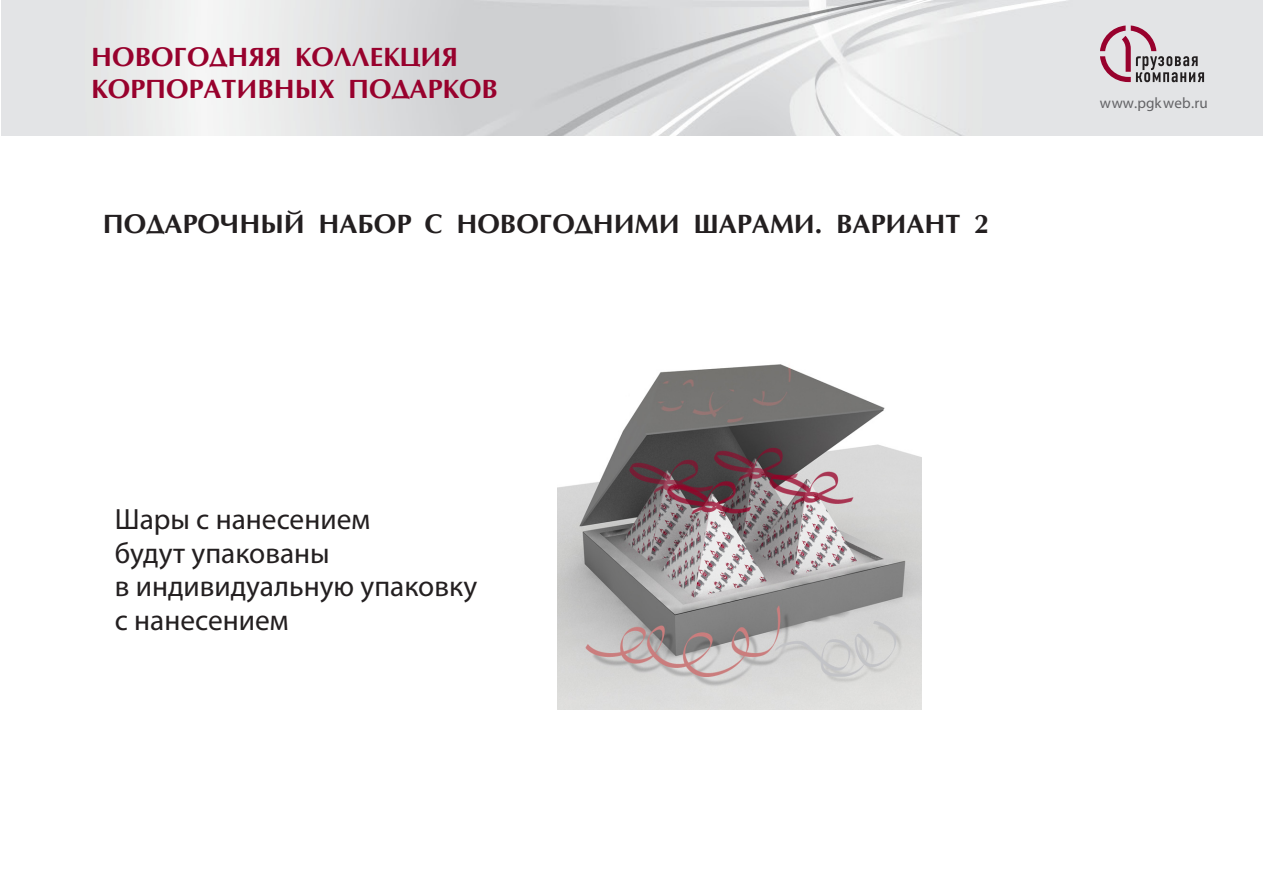
<style>
.page{position:relative;width:1263px;height:893px;background:#fff}
.page>*{position:absolute;margin:0;border:0;box-sizing:border-box;transform-origin:0 0}
.text_osnovnoy{font:29.4px "Myriad Pro";color:#231f20}
.Zag_osn{font:700 27px "AG Opt Cyrillic";color:#231f20}
.t1{font:700 27px/32.4px "AG Opt Cyrillic";color:#98012d}
.t2{font:15.15px "Myriad Pro";color:#636366}
</style>
<div class="page">
<img style="left:1px;top:0;width:1262px;height:135px">
<img style="left:557px;top:364px;width:364px;height:345px">
<svg style="left:1100px;top:26px;width:104px;height:56px;background:#c3afb7"></svg>
<p class="t1" style="left:91px;top:41px;width:408px">НОВОГОДНЯЯ КОЛЛЕКЦИЯ<br>КОРПОРАТИВНЫХ ПОДАРКОВ</p>
<p class="Zag_osn" style="left:103px;top:209px;width:888px">ПОДАРОЧНЫЙ НАБОР С НОВОГОДНИМИ ШАРАМИ. ВАРИАНТ 2</p>
<p class="text_osnovnoy" style="left:115px;top:501px;width:257px">Шары с нанесением</p>
<p class="text_osnovnoy" style="left:115px;top:535px;width:217px">будут упакованы</p>
<p class="text_osnovnoy" style="left:115px;top:568px;width:364px">в индивидуальную упаковку</p>
<p class="text_osnovnoy" style="left:115px;top:602px;width:175px">с нанесением</p>
<p class="t2" style="left:1100px;top:93px;width:109px">www.pgkweb.ru</p>
</div>
